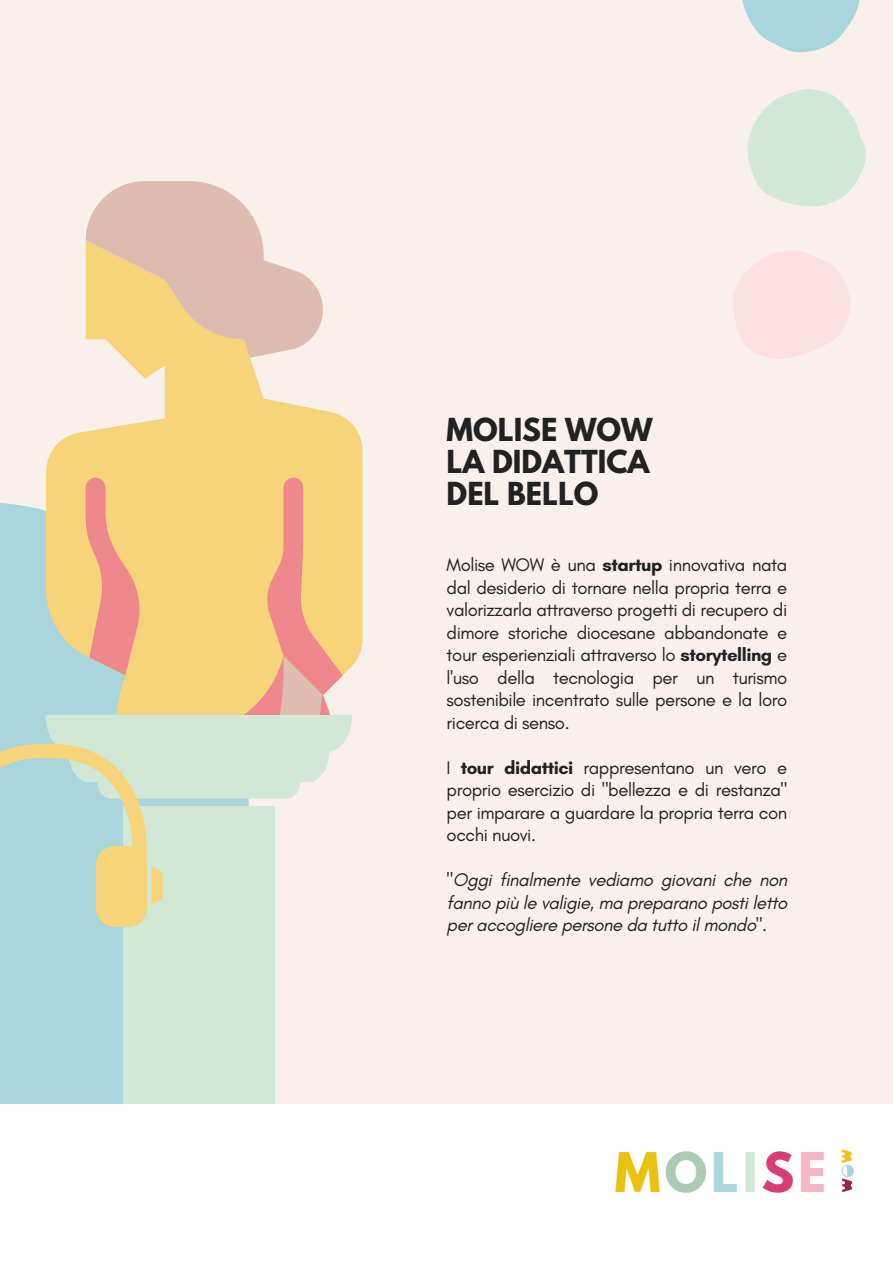
<style>
.page{position:relative;width:893px;height:1263px;background:#f9f0ec}
.page>*{position:absolute;margin:0;border:0;box-sizing:border-box;transform-origin:0 0}
.t1{font:700 48.38px "League Spartan";letter-spacing:.085em;color:#e8c20f}
.t2{font:700 28.05px/32.1px "League Spartan";color:#222;text-align:justify}
.t3{font:18.6px/22.5px "Glacial Indifference";letter-spacing:-.025em;color:#222;text-align:justify}
.t4{font:italic 18.6px/22.5px "Glacial Indifference";letter-spacing:-.025em;color:#222;text-align:justify}
.t5{font:700 11.93px "League Spartan";color:#99224e}
.t6{font:700 11.93px "League Spartan";color:#f3c115}
.s1{font-weight:700}
.s2{color:#aacbb1}
.s3{color:#a9d6dc}
.s4{color:#d0e8d5}
.s5{color:#d83d76}
.s6{color:#f4b6c7}
</style>
<div class="page">
<div style="left:0;top:927px;width:123px;height:178px;background:#a9d6dc"></div>
<div style="left:123px;top:806px;width:152px;height:457px;background:#d0e8d5"></div>
<svg style="left:46px;top:240px;width:316px;height:426px;fill:#f7d379"></svg>
<svg style="left:86px;top:181px;width:237px;height:178px"></svg>
<svg style="left:0;top:478px;width:352px;height:449px"></svg>
<div style="left:0;top:1105px;width:893px;height:158px;background:#fff"></div>
<svg style="left:841px;top:1150px;width:13px;height:41px"></svg>
<svg style="left:742px;top:0;width:118px;height:53px"></svg>
<svg style="left:747px;top:89px;width:119px;height:118px"></svg>
<svg style="left:733px;top:251px;width:117px;height:108px"></svg>
<h2 class="t2" style="left:446px;top:417px;width:208px">MOLISE WOW LA DIDATTICA DEL BELLO</h2>
<p class="t3" style="left:446px;top:553px;width:342px">Molise WOW è una <span class="s1">startup</span> innovativa nata dal desiderio di tornare nella propria terra e valorizzarla attraverso progetti di recupero di dimore storiche diocesane abbandonate e tour esperienziali attraverso lo <span class="s1">storytelling</span> e l'uso della tecnologia per un turismo sostenibile incentrato sulle persone e la loro ricerca di senso.</p>
<p class="t3" style="left:446px;top:756px;width:342px">I <span class="s1">tour didattici</span> rappresentano un vero e proprio esercizio di "bellezza e di restanza" per imparare a guardare la propria terra con occhi nuovi.</p>
<p class="t4" style="left:446px;top:868px;width:342px">"Oggi finalmente vediamo giovani che non fanno più le valigie, ma preparano posti letto per accogliere persone da tutto il mondo".</p>
<h1 class="t1" style="left:615px;top:1149px;width:213px">M<span class="s2">O</span><span class="s3">L</span><span class="s4">I</span><span class="s5">S</span><span class="s6">E</span></h1>
<p class="t6" style="left:841px;top:1163px;width:15px;rotate:-90deg">W</p>
<p class="t5" style="left:841px;top:1192px;width:15px;rotate:-90deg">W</p>
</div>
